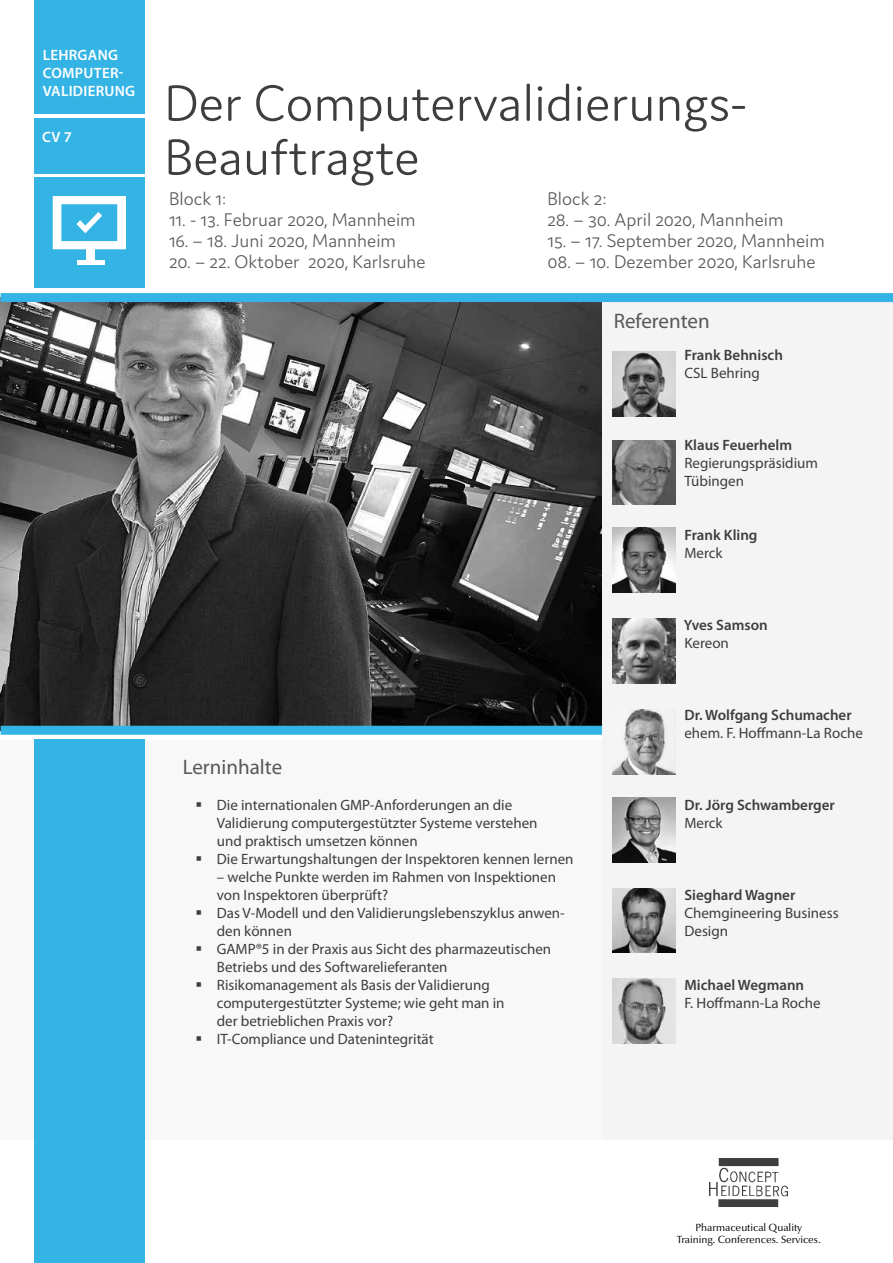
<style>
.page{position:relative;width:893px;height:1263px;background:#fff}
.page>*{position:absolute;margin:0;border:0;box-sizing:border-box;transform-origin:0 0}
.t1{font:300 54px/54px "Domus";color:#3e3d40}
.t2{font:21px "Myriad Pro";color:#58585a}
.t3{font:300 19.5px "Domus";color:#58585a}
.t4{font:15px/18px "Myriad Pro";color:#3e3d40}
.t5{font:600 15px "Myriad Pro";color:#3e3d40}
.t6{font:600 15px/18px "Myriad Pro";letter-spacing:.02em;color:#fff}
.t7{font:10.5px/12.6px "Optima Nova LT";color:#000;text-align:center}
</style>
<div class="page">
<img style="left:1px;top:302px;width:602px;height:424px">
<div style="left:0;top:739px;width:893px;height:400px;background:#f8f8f8"></div>
<div style="left:34px;top:739px;width:111px;height:524px;background:#34b4e4"></div>
<div style="left:1px;top:726px;width:602px;height:9px;background:#34b4e4"></div>
<div style="left:603px;top:297px;width:290px;height:842px;background:#f4f4f5"></div>
<div style="left:1px;top:293px;width:892px;height:9px;background:#34b4e4"></div>
<img style="left:710px;top:1159px;width:78px;height:47px">
<img style="left:612px;top:352px;width:64px;height:64px">
<img style="left:612px;top:440px;width:63px;height:65px">
<img style="left:612px;top:528px;width:64px;height:64px">
<img style="left:612px;top:619px;width:64px;height:64px">
<img style="left:612px;top:710px;width:64px;height:64px">
<img style="left:612px;top:798px;width:64px;height:64px">
<img style="left:612px;top:888px;width:64px;height:64px">
<img style="left:612px;top:979px;width:64px;height:64px">
<div style="left:34px;top:118px;width:111px;height:55px;background:#34b4e4"></div>
<div style="left:34px;top:177px;width:111px;height:111px;background:#34b4e4"></div>
<div style="left:34px;top:0;width:111px;height:114px;background:#34b4e4"></div>
<div style="left:86px;top:248px;width:9px;height:13px;background:#fff"></div>
<div style="left:77px;top:260px;width:27px;height:5px;background:#fff"></div>
<svg style="left:53px;top:196px;width:73px;height:53px"></svg>
<p class="t6" style="left:43px;top:46px;width:94px">LEHRGANG<br>COMPUTER-<br>VALIDIERUNG</p>
<p class="t6" style="left:42px;top:128px;width:31px">CV 7</p>
<h1 class="t1" style="left:164px;top:76px;width:584px">Der Computervalidierungs-<br>Beauftragte</h1>
<h3 class="t3" style="left:169px;top:188px;width:59px">Block 1:</h3>
<h3 class="t3" style="left:169px;top:209px;width:248px">11. - 13. Februar 2020, Mannheim</h3>
<h3 class="t3" style="left:169px;top:230px;width:229px">16. – 18. Juni 2020, Mannheim</h3>
<h3 class="t3" style="left:169px;top:251px;width:258px">20. – 22. Oktober 2020, Karlsruhe</h3>
<h3 class="t3" style="left:547px;top:188px;width:61px">Block 2:</h3>
<h3 class="t3" style="left:547px;top:209px;width:238px">28. – 30. April 2020, Mannheim</h3>
<h3 class="t3" style="left:547px;top:230px;width:279px">15. – 17. September 2020, Mannheim</h3>
<h3 class="t3" style="left:547px;top:251px;width:270px">08. – 10. Dezember 2020, Karlsruhe</h3>
<h2 class="t2" style="left:614px;top:309px;width:98px">Referenten</h2>
<p class="t5" style="left:684px;top:345px;width:100px">Frank Behnisch</p>
<p class="t4" style="left:684px;top:364px;width:77px">CSL Behring</p>
<p class="t5" style="left:684px;top:435px;width:109px">Klaus Feuerhelm</p>
<p class="t4" style="left:684px;top:454px;width:135px">Regierungspräsidium<br>Tübingen</p>
<p class="t5" style="left:684px;top:525px;width:75px">Frank Kling</p>
<p class="t4" style="left:684px;top:544px;width:40px">Merck</p>
<p class="t5" style="left:684px;top:615px;width:86px">Yves Samson</p>
<p class="t4" style="left:684px;top:634px;width:46px">Kereon</p>
<p class="t5" style="left:684px;top:705px;width:169px">Dr. Wolfgang Schumacher</p>
<p class="t4" style="left:684px;top:724px;width:180px">ehem. F. Hoffmann-La Roche</p>
<h2 class="t2" style="left:183px;top:755px;width:101px">Lerninhalte</h2>
<p class="t4" style="left:217px;top:796px;width:358px">Die internationalen GMP-Anforderungen an die Validierung computergestützter Systeme verstehen<br>und praktisch umsetzen können<br>Die Erwartungshaltungen der Inspektoren kennen lernen</p>
<p class="t4" style="left:217px;top:868px;width:349px">– welche Punkte werden im Rahmen von Inspektionen von Inspektoren überprüft?<br>Das V-Modell und den Validierungslebenszyklus anwen&shy;den können<br>GAMP®5 in der Praxis aus Sicht des pharmazeutischen Betriebs und des Softwarelieferanten Risikomanagement als Basis der Validierung computergestützter Systeme; wie geht man in<br>der betrieblichen Praxis vor?<br>IT-Compliance und Datenintegrität</p>
<p class="t5" style="left:684px;top:795px;width:152px">Dr. Jörg Schwamberger</p>
<p class="t4" style="left:684px;top:814px;width:40px">Merck</p>
<p class="t5" style="left:684px;top:885px;width:112px">Sieghard Wagner</p>
<p class="t4" style="left:684px;top:904px;width:156px">Chemgineering Business<br>Design</p>
<p class="t5" style="left:684px;top:975px;width:121px">Michael Wegmann</p>
<p class="t4" style="left:684px;top:994px;width:138px">F. Hoffmann-La Roche</p>
<p class="t7" style="left:677px;top:1221px;width:146px">Pharmaceutical Quality<br>Training. Conferences. Services.</p>
</div>
